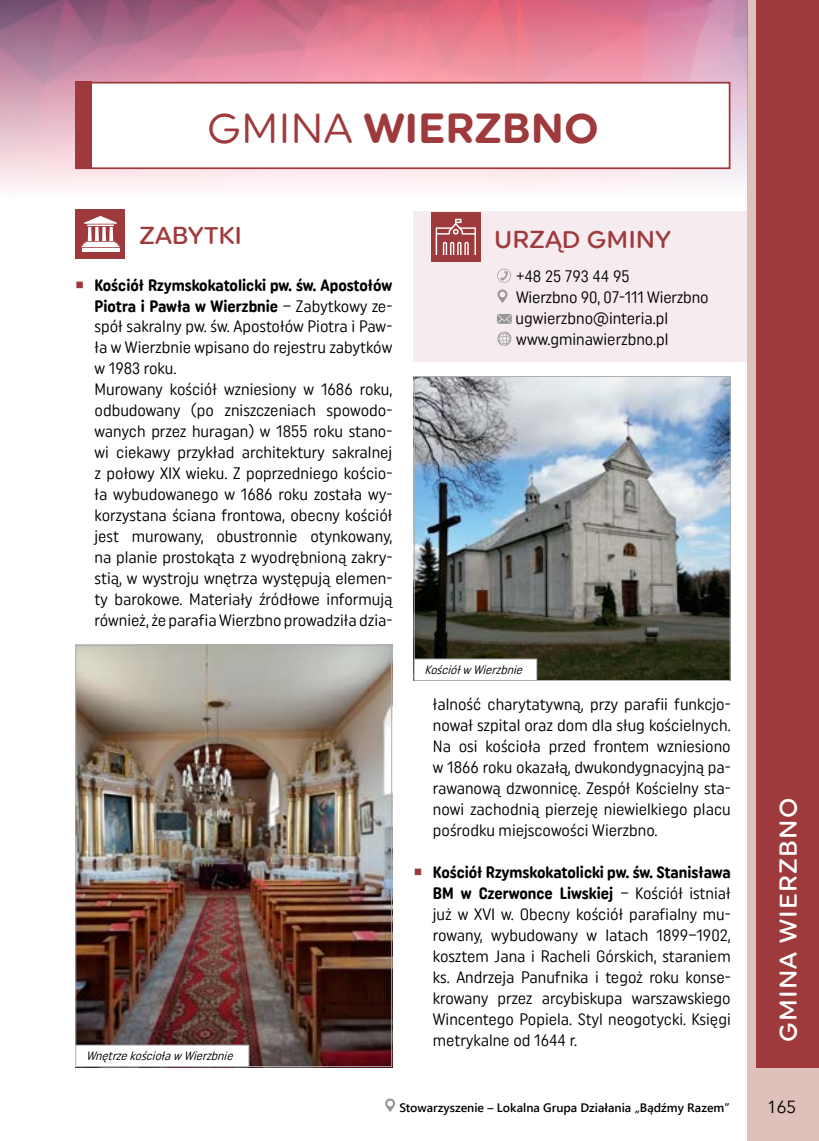
<style>
.page{position:relative;width:819px;height:1141px;background:#fff}
.page>*{position:absolute;margin:0;border:0;box-sizing:border-box;transform-origin:0 0}
.t1{font:42px "Uniform Rnd";color:#9f3a3c}
.t2{font:700 42px "Uniform Rnd";color:#9f3a3c}
.t3{font:500 24.5px "Uniform Rnd";color:#9f3a3c}
.t4{font:500 24.5px "Uniform Rnd";letter-spacing:.05em;color:#fff}
.t5{font:17.5px "Avenir LT Pro";color:#000}
.t6{font:16.62px/21px "Uniform Rnd Cond";color:#000}
.t7{font:600 12.25px "Segoe UI";color:#000}
.t8{font:italic 12.25px "Uniform Rnd Cond";color:#000}
.s1{font-weight:700}
.s2{color:#9f3a3c}
</style>
<div class="page">
<div style="left:747px;top:0;width:9px;height:1141px;background:#e0c0bb"></div>
<div style="left:756px;top:0;width:63px;height:1141px;background:#9f3a3c"></div>
<div style="left:747px;top:1068px;width:72px;height:73px;background:#e0c0bb"></div>
<svg style="left:385px;top:1098px;width:10px;height:14px"></svg>
<img style="left:0;top:0;width:747px;height:189px">
<div style="left:76px;top:83px;width:653px;height:85px;background:#fff"></div>
<div style="left:75px;top:82px;width:655px;height:87px;border:2px solid #9f3a3c"></div>
<div style="left:75px;top:82px;width:17px;height:87px;background:#9f3a3c"></div>
<div style="left:75px;top:209px;width:50px;height:50px;background:#9f3a3c"></div>
<div style="left:81px;top:216px;width:38px;height:36px;background:#b6696b"></div>
<hr style="left:82px;top:248px;width:37px;height:4px;background:#fff">
<svg style="left:82px;top:216px;width:37px;height:31px"></svg>
<div style="left:413px;top:212px;width:334px;height:150px;background:#f6ecef"></div>
<div style="left:431px;top:212px;width:49px;height:49px;background:#9f3a3c"></div>
<svg style="left:435px;top:219px;width:41px;height:36px"></svg>
<svg style="left:497px;top:269px;width:14px;height:14px"></svg>
<svg style="left:497px;top:289px;width:10px;height:14px"></svg>
<svg style="left:497px;top:314px;width:14px;height:10px"></svg>
<svg style="left:497px;top:332px;width:14px;height:14px"></svg>
<img style="left:416px;top:378px;width:312px;height:301px">
<div style="left:414px;top:376px;width:316px;height:305px;border:1px solid #aeafb2"></div>
<img style="left:77px;top:647px;width:313px;height:418px">
<div style="left:76px;top:1045px;width:173px;height:22px;background:#fff"></div>
<div style="left:75px;top:1045px;width:174px;height:22px;border:1px solid #aeafb2"></div>
<div style="left:414px;top:659px;width:122px;height:21px;background:#fff"></div>
<div style="left:414px;top:659px;width:123px;height:22px;border:1px solid #aeafb2"></div>
<h1 class="t1" style="left:207px;top:103px;width:185px">GMINA <span class="s1">WIERZ</span></h1>
<h1 class="t2" style="left:502px;top:103px;width:62px">BNO</h1>
<h2 class="t3" style="left:139px;top:221px;width:104px">ZABYTKI</h2>
<h2 class="t3" style="left:494px;top:224px;width:111px">U RZĄD GMINY</h2>
<p class="t6" style="left:515px;top:265px;width:195px">+48 25 793 44 95<br>Wierzbno 90, 07-111 Wierzbno ugwierzbno@interia.pl www.gminawierzbno.pl</p>
<p class="t6" style="left:94px;top:274px;width:299px;text-indent:-19px"><span class="s2">○</span> <span class="s1">Kościół Rzymskokatolicki pw. św. Apostołów Piotra i Pawła w Wierzbnie</span> – Zabytkowy ze&shy;spół sakralny pw. św. Apostołów Piotra i Paw&shy;ła w Wierzbnie wpisano do rejestru zabytków w 1983 roku.<br>Murowany kościół wzniesiony w 1686 roku, odbudowany (po zniszczeniach spowodo&shy;wanych przez huragan) w 1855 roku stano&shy;wi ciekawy przykład architektury sakralnej z połowy XIX wieku. Z poprzedniego kościo&shy;ła wybudowanego w 1686 roku została wy&shy;korzystana ściana frontowa, obecny kościół jest murowany, obustronnie otynkowany, na planie prostokąta z wyodrębnioną zakry&shy;stią, w wystroju wnętrza występują elemen&shy;ty barokowe. Materiały źródłowe informują również, że parafia Wierzbno prowadziła dzia-</p>
<p class="t8" style="left:424px;top:663px;width:103px">Kościółw Wierzbnie</p>
<p class="t8" style="left:86px;top:1049px;width:152px">Wnętrzekościoław Wierzbnie</p>
<p class="t6" style="left:433px;top:693px;width:299px;text-align:justify">łalność charytatywną, przy parafii funkcjo&shy;nował szpital oraz dom dla sług kościelnych.<br>Na osi kościoła przed frontem wzniesiono w 1866 roku okazałą, dwukondygnacyjną pa&shy;rawanową dzwonnicę. Zespół Kościelny sta&shy;nowi zachodnią pierzeję niewielkiego placu pośrodku miejscowości Wierzbno.</p>
<p class="t6" style="left:433px;top:861px;width:299px;text-align:justify;text-indent:-19px"><span class="s2">○</span> <span class="s1">Kościół Rzymskokatolicki pw. św. Stanisława BM w Czerwonce Liwskiej</span> – Kościół istniał już w XVI w. Obecny kościół parafialny mu&shy;rowany, wybudowany w latach 1899–1902, kosztem Jana i Racheli Górskich, staraniem ks. Andrzeja Panufnika i tegoż roku konse&shy;krowany przez arcybiskupa warszawskiego Wincentego Popiela. Styl neogotycki. Księgi metrykalne od 1644 r.</p>
<p class="t7" style="left:399px;top:1096px;width:332px">Stowarzyszenie – Lokalna Grupa Działania „Bądźmy Razem”</p>
<h2 class="t4" style="left:773px;top:1042px;width:246px;rotate:-90deg">GMINA WIERZBNO</h2>
<p class="t5" style="left:767px;top:1096px;width:31px">165</p>
</div>
